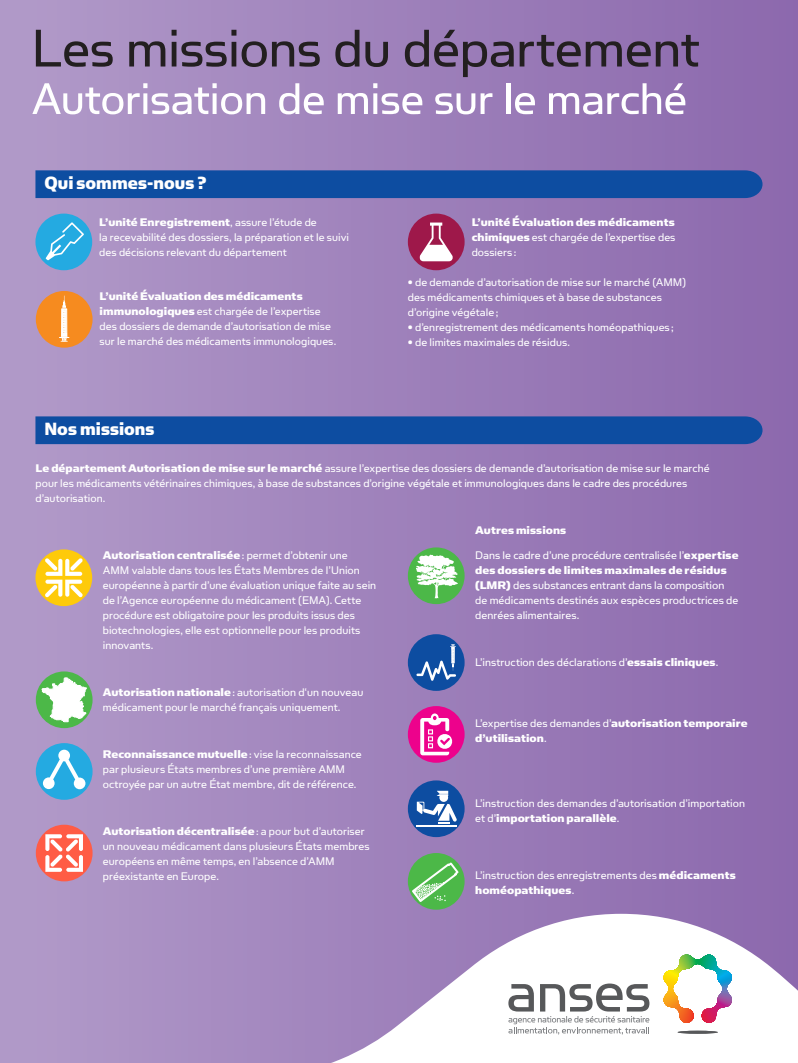
<style>
.page{position:relative;width:798px;height:1063px;background:#fff}
.page>*{position:absolute;margin:0;border:0;box-sizing:border-box;transform-origin:0 0}
.t1{font:59.75px "Simian Text Orangutan";letter-spacing:-.01em;color:#231f20}
.t2{font:50px "Simian Text Orangutan";letter-spacing:-.01em;color:#fff}
.t3{font:20px "Simian Text Chimpanzee";color:#fff;scale:.93 1}
.t4{font:12.5px/15px "Simian Text Orangutan";letter-spacing:.005em;color:#fff}
.t5{font:12.5px "Simian Text Chimpanzee";letter-spacing:.005em;color:#fff}
.s1{font-family:"Simian Text Orangutan"}
.s2{font-family:"Simian Text Chimpanzee"}
</style>
<div class="page">
<div style="left:0;top:0;width:797px;height:1063px;background:linear-gradient(to right,#b19ac9,#8b68ad)"></div>
<svg style="left:36px;top:914px;width:761px;height:149px"></svg>
<div style="left:495px;top:950px;width:249px;height:89px;background:#fff"></div>
<svg style="left:663px;top:954px;width:69px;height:69px"></svg>
<hr style="left:696px;top:989px;width:2px;height:35px;background:#ee1d23">
<hr style="left:677px;top:1031px;width:40px;height:3px;background:#57585a;border-radius:50%">
<svg style="left:508px;top:984px;width:141px;height:51px"></svg>
<div style="left:35px;top:170px;width:727px;height:28px;background:#0d4da1"></div>
<div style="left:407px;top:214px;width:57px;height:56px;background:#9e184a;border-radius:50%"></div>
<svg style="left:419px;top:223px;width:34px;height:38px"></svg>
<div style="left:36px;top:291px;width:56px;height:57px;background:#f68b1f;border-radius:50%"></div>
<svg style="left:59px;top:295px;width:11px;height:47px"></svg>
<div style="left:35px;top:214px;width:57px;height:56px;background:#24aae1;border-radius:50%"></div>
<svg style="left:46px;top:222px;width:38px;height:38px"></svg>
<div style="left:35px;top:416px;width:727px;height:28px;background:#0d4da1"></div>
<div style="left:35px;top:549px;width:57px;height:57px;background:#feca0a;border-radius:50%"></div>
<svg style="left:45px;top:558px;width:38px;height:39px"></svg>
<div style="left:36px;top:671px;width:56px;height:57px;background:#4cb848;border-radius:50%"></div>
<svg style="left:42px;top:678px;width:44px;height:44px"></svg>
<div style="left:36px;top:825px;width:56px;height:56px;background:#ff5c45;border-radius:50%"></div>
<svg style="left:45px;top:834px;width:38px;height:38px"></svg>
<div style="left:36px;top:743px;width:56px;height:57px;background:#24aae1;border-radius:50%"></div>
<svg style="left:43px;top:750px;width:42px;height:39px"></svg>
<div style="left:407px;top:706px;width:57px;height:57px;background:#ed028c;border-radius:50%"></div>
<svg style="left:420px;top:713px;width:32px;height:42px"></svg>
<div style="left:407px;top:547px;width:57px;height:57px;background:#4cb848;border-radius:50%"></div>
<svg style="left:415px;top:555px;width:42px;height:43px"></svg>
<div style="left:407px;top:634px;width:57px;height:57px;background:#0d4da1;border-radius:50%"></div>
<svg style="left:416px;top:644px;width:40px;height:37px"></svg>
<div style="left:407px;top:780px;width:57px;height:57px;background:#0d4da1;border-radius:50%"></div>
<hr style="left:415px;top:825px;width:41px;height:2px;background:#fff">
<svg style="left:416px;top:791px;width:41px;height:33px"></svg>
<div style="left:407px;top:853px;width:57px;height:57px;background:#4cb848;border-radius:50%"></div>
<svg style="left:410px;top:861px;width:50px;height:43px"></svg>
<h1 class="t1" style="left:31px;top:15px;width:670px">Les missions du département</h1>
<h2 class="t2" style="left:31px;top:71px;width:657px">Autorisation de mise sur le marché</h2>
<h3 class="t3" style="left:44px;top:172px;width:176px">Qui sommes-nous ?</h3>
<p class="t5" style="left:99px;top:215px;width:219px">L’unité Enregistrement<span class="s1">, assure l’étude de</span></p>
<p class="t4" style="left:99px;top:229px;width:251px">la recevabilité des dossiers, la préparation et le suivi des décisions relevant du département</p>
<p class="t5" style="left:100px;top:289px;width:204px">L’unité Évaluation des médicaments</p>
<p class="t4" style="left:100px;top:304px;width:238px"><span class="s2">immunologiques</span> est chargée de l’expertise des dossiers de demande d’autorisation de mise sur le marché des médicaments immunologiques.</p>
<p class="t5" style="left:471px;top:215px;width:204px">L’unité Évaluation des médicaments</p>
<p class="t4" style="left:471px;top:229px;width:205px"><span class="s2">chimiques</span> est chargée de l’expertise des dossiers :</p>
<p class="t4" style="left:407px;top:274px;width:280px">• de demande d’autorisation de mise sur le marché (AMM) des médicaments chimiques et à base de substances d’origine végétale;</p>
<p class="t4" style="left:407px;top:319px;width:267px">• d’enregistrement des médicaments homéopathiques ;</p>
<p class="t4" style="left:407px;top:334px;width:164px">• de limites maximales de résidus.</p>
<h3 class="t3" style="left:44px;top:418px;width:120px">Nos missions</h3>
<p class="t4" style="left:35px;top:460px;width:675px"><span class="s2">Le département Autorisation de mise sur le marché</span> assure l’expertise des dossiers de demande d’autorisation de mise sur le marché pour les médicaments vétérinaires chimiques, à base de substances d’origine végétale et immunologiques dans le cadre des procédures d’autorisation.</p>
<p class="t5" style="left:103px;top:548px;width:246px">Autorisation centralisée<span class="s1">: permet d’obtenir une</span></p>
<p class="t4" style="left:103px;top:563px;width:275px">AMM valable dans tous les États Membres de l’Union européenne à partir d’une évaluation unique faite au sein de l’Agence européenne du médicament (EMA). Cette procédure est obligatoire pour les produits issus des biotechnologies, elle est optionnelle pour les produits innovants.</p>
<p class="t4" style="left:103px;top:685px;width:262px"><span class="s2">Autorisation nationale</span>: autorisation d‘un nouveau médicament pour le marché français uniquement.</p>
<p class="t5" style="left:103px;top:747px;width:260px">Reconnaissance mutuelle<span class="s1">: vise la reconnaissance</span></p>
<p class="t4" style="left:103px;top:761px;width:255px">par plusieurs États membres d’une première AMM octroyée par un autre État membre, dit de référence.</p>
<p class="t5" style="left:103px;top:824px;width:263px">Autorisation décentralisée<span class="s1">: a pour but d’autoriser</span></p>
<p class="t4" style="left:103px;top:838px;width:268px">un nouveau médicament dans plusieurs États membres européens en même temps, en l’absence d’AMM préexistante en Europe.</p>
<p class="t5" style="left:475px;top:522px;width:92px">Autres missions</p>
<p class="t4" style="left:475px;top:548px;width:265px">Dans le cadre d’une procédure centralisée l’<span class="s2">expertise</span></p>
<p class="t5" style="left:475px;top:563px;width:253px">des dossiers de limites maximales de résidus</p>
<p class="t4" style="left:475px;top:578px;width:264px"><span class="s2">(LMR)</span> des substances entrant dans la composition de médicaments destinés aux espèces productrices de denrées alimentaires.</p>
<p class="t4" style="left:475px;top:655px;width:244px">L’instruction des déclarations d’<span class="s2">essais cliniques</span>.</p>
<p class="t4" style="left:475px;top:716px;width:274px">L’expertise des demandes d’<span class="s2">autorisation temporaire</span></p>
<p class="t5" style="left:475px;top:731px;width:73px">d’utilisation<span class="s1">.</span></p>
<p class="t4" style="left:475px;top:795px;width:271px">L’instruction des demandes d’autorisation d’importation</p>
<p class="t5" style="left:475px;top:811px;width:145px"><span class="s1">et d’</span>importation parallèle<span class="s1">.</span></p>
<p class="t4" style="left:475px;top:868px;width:262px">L’instruction des enregistrements des <span class="s2">médicaments</span></p>
<p class="t5" style="left:475px;top:883px;width:100px">homéopathiques<span class="s1">.</span></p>
</div>
